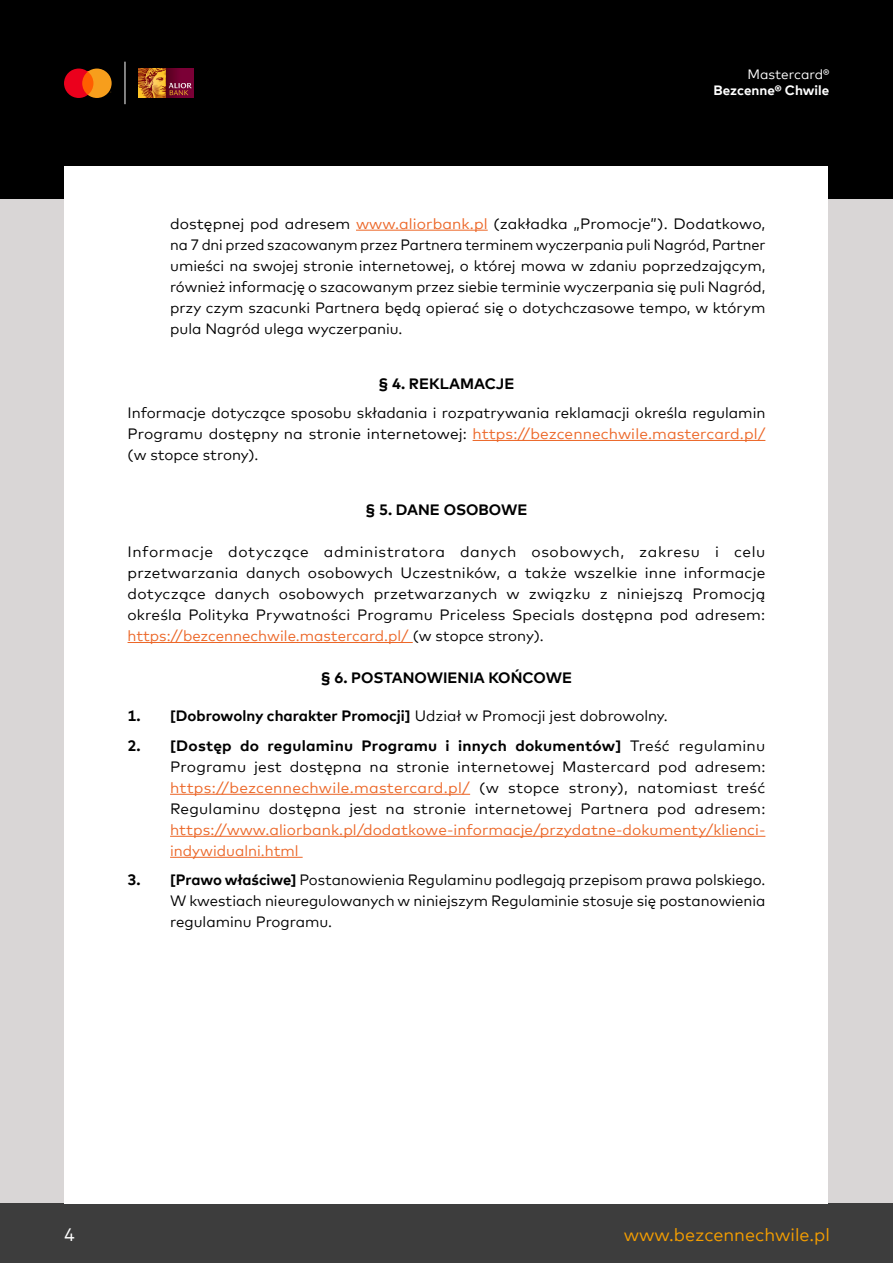
<style>
.page{position:relative;width:893px;height:1263px;background:#fff}
.page>*{position:absolute;margin:0;border:0;box-sizing:border-box;transform-origin:0 0}
.t1{font:18px "Mark Offc For MC";color:#f59e00}
.t2{font:18px "Mark Offc For MC";color:#fff}
.t3{font:15px/21px "Mark Offc For MC";color:#000;text-align:justify}
.t4{font:700 15px "Mark Offc For MC";color:#000}
.t5{font:15px/21px "Mark Offc For MC";letter-spacing:.005em;color:#ec6728}
.t6{font:700 13.5px "Mark Offc For MC";color:#fff}
.t7{font:13.5px "Mark Offc For MC";color:#fff}
.s1{color:#ec6728}
.s2{font-weight:400}
.s3{font-weight:700}
</style>
<div class="page">
<div style="left:0;top:132px;width:893px;height:1095px;background:#d9d6d6"></div>
<div style="left:0;top:1203px;width:893px;height:60px;background:#3d3d3d"></div>
<div style="left:0;top:0;width:893px;height:198px;background:#000"></div>
<div style="left:65px;top:167px;width:763px;height:1036px;background:#fff"></div>
<svg style="left:64px;top:69px;width:48px;height:29px"></svg>
<hr style="left:125px;top:62px;width:1px;height:42px;background:#fff">
<img style="left:138px;top:69px;width:56px;height:29px">
<hr style="left:356px;top:230px;width:132px;height:1px;background:#ec6728">
<hr style="left:473px;top:440px;width:292px;height:1px;background:#ec6728">
<hr style="left:128px;top:642px;width:285px;height:1px;background:#ec6728">
<hr style="left:170px;top:794px;width:300px;height:1px;background:#ec6728">
<hr style="left:170px;top:836px;width:595px;height:1px;background:#ec6728">
<hr style="left:170px;top:857px;width:133px;height:1px;background:#ec6728">
<p class="t7" style="left:747px;top:64px;width:83px">Mastercard®</p>
<p class="t6" style="left:714px;top:80px;width:117px">Bezcenne® Chwile</p>
<p class="t3" style="left:170px;top:212px;width:597px">dostępnej pod adresem <span class="s1">www.aliorbank.pl</span> (zakładka „Promocje”). Dodatkowo, na 7 dni przed szacowanym przez Partnera terminem wyczerpania puli Nagród, Partner umieści na swojej stronie internetowej, o której mowa w zdaniu poprzedzającym, również informację o szacowanym przez siebie terminie wyczerpania się puli Nagród, przy czym szacunki Partnera będą opierać się o dotychczasowe tempo, w którym pula Nagród ulega wyczerpaniu.</p>
<p class="t4" style="left:379px;top:372px;width:137px">§ 4. REKLAMACJE</p>
<p class="t3" style="left:128px;top:401px;width:639px">Informacje dotyczące sposobu składania i rozpatrywania reklamacji określa regulamin Programu dostępny na stronie internetowej: <span class="s1">https://bezcennechwile.mastercard.pl/ </span>(w stopce strony).</p>
<p class="t4" style="left:366px;top:498px;width:163px">§ 5. DANE OSOBOWE</p>
<p class="t3" style="left:128px;top:540px;width:639px">Informacje dotyczące administratora danych osobowych, zakresu i celu przetwarzania danych osobowych Uczestników, a także wszelkie inne informacje dotyczące danych osobowych przetwarzanych w związku z niniejszą Promocją określa Polityka Prywatności Programu Priceless Specials dostępna pod adresem: <span class="s1">https://bezcennechwile.mastercard.pl/</span> (w stopce strony).</p>
<p class="t4" style="left:321px;top:667px;width:253px">§ 6. POSTANOWIENIA KOŃCOWE</p>
<p class="t4" style="left:128px;top:705px;width:542px">1. [Dobrowolny charakter Promocji] <span class="s2">Udział w Promocji jest dobrowolny.</span></p>
<p class="t3" style="left:170px;top:734px;width:597px;text-indent:-43px"><span class="s3">2. [Dostęp do regulaminu Programu i innych dokumentów]</span> Treść regulaminu Programu jest dostępna na stronie internetowej Mastercard pod adresem: <span class="s1">https://bezcennechwile.mastercard.pl/</span> (w stopce strony), natomiast treść Regulaminu dostępna jest na stronie internetowej Partnera pod adresem:</p>
<p class="t5" style="left:170px;top:818px;width:597px">https://www.aliorbank.pl/dodatkowe-informacje/przydatne-dokumenty/klienci&shy;indywidualni.html</p>
<p class="t3" style="left:170px;top:868px;width:597px;text-indent:-43px"><span class="s3">3. [Prawo właściwe]</span> Postanowienia Regulaminu podlegają przepisom prawa polskiego.<br>W kwestiach nieuregulowanych w niniejszym Regulaminie stosuje się postanowienia regulaminu Programu.</p>
<p class="t2" style="left:64px;top:1221px;width:12px">4</p>
<p class="t1" style="left:624px;top:1221px;width:208px">www.bezcennechwile.pl</p>
</div>
